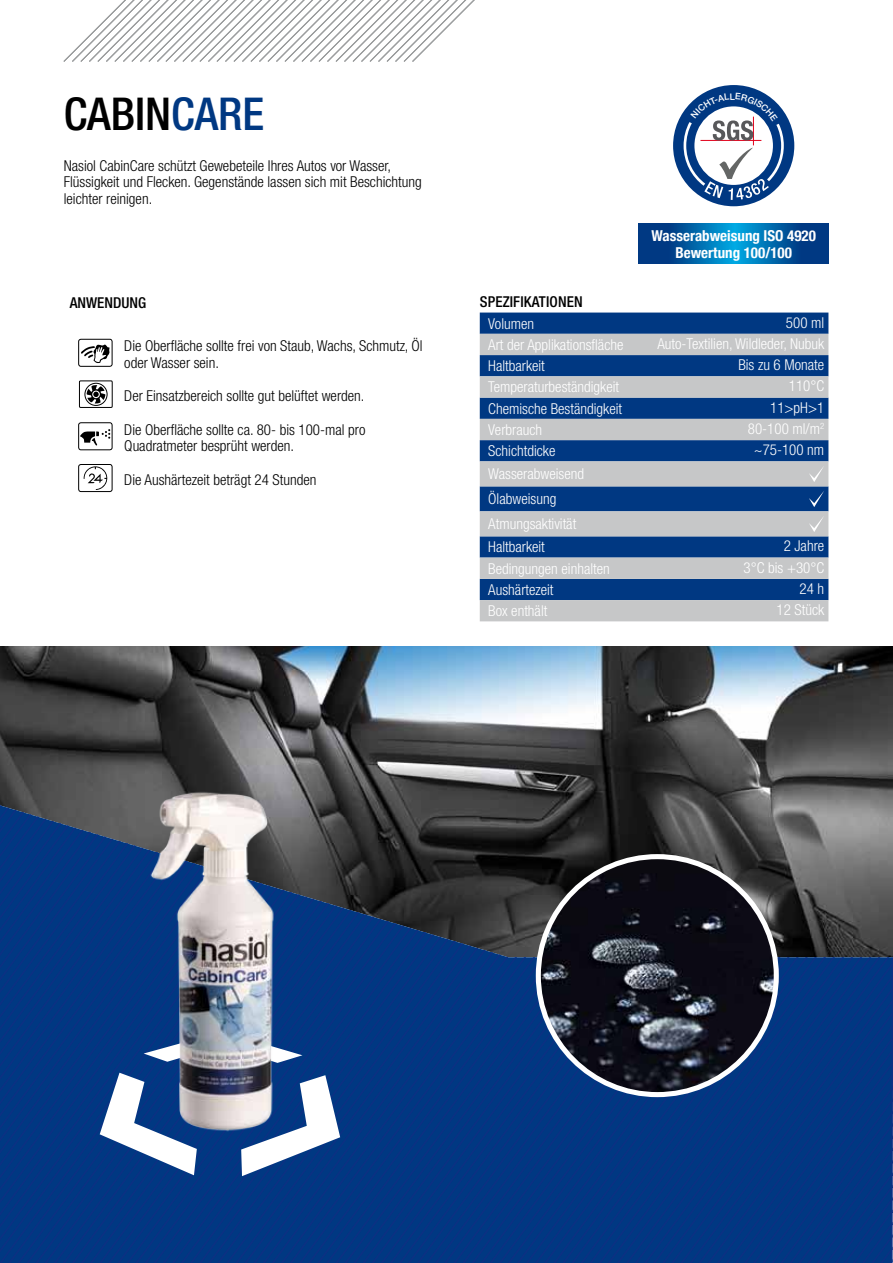
<style>
.page{position:relative;width:893px;height:1263px;background:#fff}
.page>*{position:absolute;margin:0;border:0;box-sizing:border-box;transform-origin:0 0}
.t1{font:500 condensed 45.3px "Helvetica Neue LT Pro";color:#000}
.t2{font:300 condensed 15px/16.5px "Helvetica Neue LT Pro";color:#000}
.t3{font:300 condensed 15px/25px "Helvetica Neue LT Pro";color:#fff}
.t4{font:700 condensed 15px/16.5px "Helvetica Neue";color:#fff;text-align:center}
.t5{font:500 condensed 15px "Helvetica Neue LT Pro";letter-spacing:.01em;color:#000}
.s1{color:#003882}
</style>
<div class="page">
<svg style="left:63px;top:0;width:412px;height:62px"></svg>
<img style="left:0;top:646px;width:893px;height:159px">
<svg style="left:524px;top:805px;width:9px;height:458px;background:#123567"></svg>
<svg style="left:533px;top:805px;width:360px;height:458px;background:#253f65"></svg>
<svg style="left:551px;top:811px;width:342px;height:452px;background:#3b4a5f"></svg>
<svg style="left:560px;top:823px;width:333px;height:440px;background:#384a65"></svg>
<svg style="left:624px;top:910px;width:269px;height:353px;background:#233c60"></svg>
<svg style="left:642px;top:935px;width:251px;height:328px;background:#1a345b"></svg>
<svg style="left:651px;top:947px;width:242px;height:316px;background:#13325e"></svg>
<svg style="left:660px;top:959px;width:233px;height:304px;background:#043782"></svg>
<svg style="left:508px;top:805px;width:9px;height:458px;background:#113466"></svg>
<svg style="left:483px;top:805px;width:25px;height:458px;background:#113468"></svg>
<svg style="left:469px;top:805px;width:14px;height:458px;background:#103468"></svg>
<svg style="left:435px;top:805px;width:34px;height:458px;background:#0f3369"></svg>
<svg style="left:360px;top:805px;width:75px;height:458px;background:#0c326b"></svg>
<svg style="left:0;top:805px;width:360px;height:458px;background:#0b3470"></svg>
<svg style="left:0;top:805px;width:346px;height:456px;background:#04367f"></svg>
<svg style="left:0;top:1176px;width:326px;height:48px;background:#023682"></svg>
<svg style="left:0;top:1176px;width:319px;height:36px;background:#023682"></svg>
<img style="left:538px;top:857px;width:238px;height:237px;border-radius:119px">
<div style="left:536px;top:854px;width:243px;height:243px;border:5px solid #fff;border-radius:50%"></div>
<svg style="left:0;top:805px;width:340px;height:371px;background:#224b89"></svg>
<img style="left:140px;top:782px;width:152px;height:357px">
<svg style="left:81px;top:344px;width:29px;height:19px"></svg>
<div style="left:78px;top:339px;width:34px;height:28px;border:1px solid #000;border-radius:2px"></div>
<svg style="left:86px;top:385px;width:19px;height:19px"></svg>
<div style="left:85px;top:383px;width:22px;height:23px;border:1px solid #000;border-radius:50%"></div>
<div style="left:79px;top:381px;width:33px;height:27px;border:1px solid #000"></div>
<svg style="left:80px;top:429px;width:30px;height:17px"></svg>
<div style="left:78px;top:422px;width:34px;height:28px;border:1px solid #000;border-radius:2px"></div>
<svg style="left:84px;top:466px;width:23px;height:24px"></svg>
<div style="left:78px;top:464px;width:34px;height:28px;border:1px solid #000;border-radius:2px"></div>
<svg style="left:639px;top:223px;width:189px;height:41px;background:#0060a4"></svg>
<div style="left:673px;top:85px;width:121px;height:121px;background:#003882;border-radius:50%"></div>
<div style="left:480px;top:313px;width:348px;height:21px;background:#003882"></div>
<svg style="left:480px;top:334px;width:348px;height:287px;background:#6d86a8"></svg>
<svg style="left:809px;top:466px;width:15px;height:16px"></svg>
<svg style="left:809px;top:491px;width:15px;height:16px"></svg>
<svg style="left:809px;top:516px;width:15px;height:16px"></svg>
<svg style="left:682px;top:93px;width:103px;height:107px"></svg>
<h1 class="t1" style="left:64px;top:87px;width:202px">CABIN<span class="s1">CARE</span></h1>
<p class="t2" style="left:64px;top:157px;width:360px">Nasiol CabinCare schützt Gewebeteile Ihres Autos vor Wasser,<br>Flüssigkeit und Flecken. Gegenstände lassen sich mit Beschichtung leichter reinigen.</p>
<p class="t5" style="left:70px;top:294px;width:78px">ANWENDUNG</p>
<p class="t2" style="left:124px;top:337px;width:300px">Die Oberfläche sollte frei von Staub, Wachs, Schmutz, Öl oder Wasser sein.</p>
<p class="t2" style="left:124px;top:387px;width:242px">Der Einsatzbereich sollte gut belüftet werden.</p>
<p class="t2" style="left:124px;top:421px;width:243px">Die Oberfläche sollte ca. 80- bis 100-mal pro<br>Quadratmeter besprüht werden.</p>
<p class="t2" style="left:124px;top:471px;width:194px">Die Aushärtezeit beträgt 24 Stunden</p>
<p class="t4" style="left:651px;top:227px;width:166px">Wasserabweisung ISO 4920<br>Bewertung 100/100</p>
<p class="t5" style="left:480px;top:293px;width:104px">SPEZIFIKATIONEN</p>
<p class="t3" style="left:488px;top:311px;width:47px">Volumen</p>
<p class="t3" style="left:786px;top:310px;width:40px">500 ml</p>
<p class="t3" style="left:488px;top:332px;width:137px">Art der Applikationsfläche</p>
<p class="t3" style="left:657px;top:331px;width:168px">Auto-Textilien, Wildleder, Nubuk</p>
<p class="t3" style="left:488px;top:353px;width:58px">Haltbarkeit</p>
<p class="t3" style="left:738px;top:352px;width:87px">Bis zu 6 Monate</p>
<p class="t3" style="left:488px;top:374px;width:132px">Temperaturbeständigkeit</p>
<p class="t3" style="left:789px;top:373px;width:37px">110°C</p>
<p class="t3" style="left:488px;top:396px;width:135px">Chemische Beständigkeit</p>
<p class="t3" style="left:770px;top:395px;width:56px">11&gt;pH&gt;1</p>
<p class="t3" style="left:488px;top:417px;width:55px">Verbrauch</p>
<p class="t3" style="left:748px;top:416px;width:78px">80-100 ml/m<sup>2</sup></p>
<p class="t3" style="left:488px;top:438px;width:69px">Schichtdicke</p>
<p class="t3" style="left:754px;top:437px;width:72px">~75-100 nm</p>
<p class="t3" style="left:488px;top:461px;width:97px">Wasserabweisend<br>Ölabweisung<br>Atmungsaktivität</p>
<p class="t3" style="left:488px;top:534px;width:58px">Haltbarkeit</p>
<p class="t3" style="left:784px;top:533px;width:42px">2 Jahre</p>
<p class="t3" style="left:488px;top:556px;width:123px">Bedingungen einhalten</p>
<p class="t3" style="left:744px;top:555px;width:82px">3°C bis +30°C</p>
<p class="t3" style="left:488px;top:577px;width:67px">Aushärtezeit</p>
<p class="t3" style="left:799px;top:576px;width:26px">24 h</p>
<p class="t3" style="left:488px;top:598px;width:61px">Box enthält</p>
<p class="t3" style="left:776px;top:597px;width:49px">12 Stück</p>
</div>
